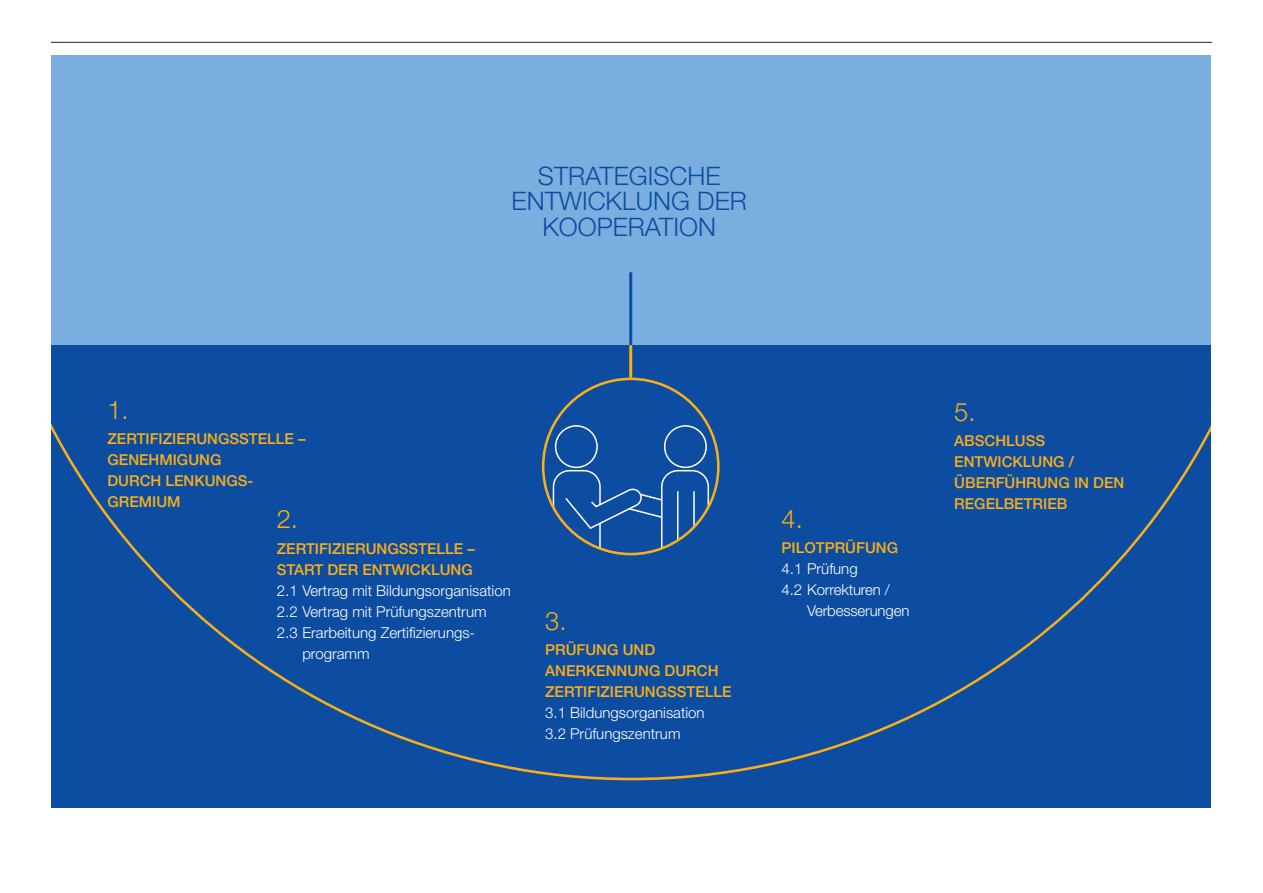
<style>
.page{position:relative;width:1263px;height:893px;background:#fff}
.page>*{position:absolute;margin:0;border:0;box-sizing:border-box;transform-origin:0 0}
.t1{font:300 25.5px/25.5px "Helvetica Neue";color:#0d4da1;text-align:center}
.t2{font:300 25.5px "Helvetica Neue";color:#faaf18}
.t3{font:500 15px/21px "Helvetica Neue";color:#faaf18}
.t4{font:300 15px/21px "Helvetica Neue";color:#fff}
</style>
<div class="page">
<div style="left:51px;top:55px;width:1159px;height:456px;background:#79aede"></div>
<div style="left:51px;top:345px;width:1159px;height:463px;background:#0d4da1"></div>
<svg style="left:51px;top:345px;width:1159px;height:435px"></svg>
<hr style="left:51px;top:42px;width:1161px;height:1px;background:#231f20">
<div style="left:543px;top:379px;width:175px;height:175px;background:#0d4da1;border-radius:50%"></div>
<div style="left:555px;top:425px;width:43px;height:43px;border:2px solid #fff;border-radius:50%"></div>
<div style="left:664px;top:425px;width:43px;height:43px;border:2px solid #fff;border-radius:50%"></div>
<svg style="left:552px;top:469px;width:158px;height:85px"></svg>
<hr style="left:677px;top:491px;width:1px;height:58px;background:#fff">
<hr style="left:693px;top:491px;width:2px;height:58px;background:#fff">
<hr style="left:629px;top:272px;width:3px;height:73px;background:#0d4da1">
<hr style="left:629px;top:345px;width:3px;height:33px;background:#faaf18">
<h1 class="t1" style="left:512px;top:162px;width:237px">STRATEGISCHE<br>ENTWICKLUNG DER<br>KOOPERATION</h1>
<h1 class="t2" style="left:107px;top:394px;width:23px">1.</h1>
<h1 class="t2" style="left:954px;top:397px;width:23px">5.</h1>
<p class="t3" style="left:107px;top:428px;width:200px">ZERTIFIZIERUNGSSTELLE –<br>GENEHMIGUNG<br>DURCH LENKUNGS-<br>GREMIUM</p>
<p class="t3" style="left:277px;top:538px;width:200px">ZERTIFIZIERUNGSSTELLE –<br>START DER ENTWICKLUNG</p>
<p class="t4" style="left:277px;top:580px;width:235px">2.1 Vertrag mit Bildungsorganisation</p>
<p class="t4" style="left:277px;top:601px;width:211px">2.2 Vertrag mit Prüfungszentrum</p>
<p class="t4" style="left:277px;top:622px;width:198px">2.3 Erarbeitung Zertifizierungs-</p>
<p class="t4" style="left:302px;top:643px;width:69px">programm</p>
<p class="t3" style="left:545px;top:639px;width:188px">PRÜFUNG UND<br>ANERKENNUNG DURCH<br>ZERTIFIZIERUNGSSTELLE</p>
<p class="t4" style="left:545px;top:702px;width:161px">3.1 Bildungsorganisation<br>3.2 Prüfungszentrum</p>
<h1 class="t2" style="left:277px;top:504px;width:23px">2.</h1>
<h1 class="t2" style="left:545px;top:605px;width:23px">3.</h1>
<h1 class="t2" style="left:782px;top:504px;width:23px">4.</h1>
<p class="t3" style="left:782px;top:537px;width:118px">PILOTPRÜFUNG</p>
<p class="t4" style="left:782px;top:558px;width:78px">4.1 Prüfung</p>
<p class="t4" style="left:782px;top:579px;width:110px">4.2 Korrekturen /</p>
<p class="t4" style="left:807px;top:600px;width:104px">Verbesserungen</p>
<p class="t3" style="left:954px;top:430px;width:172px">ABSCHLUSS<br>ENTWICKLUNG /<br>ÜBERFÜHRUNG IN DEN<br>REGELBETRIEB</p>
</div>
